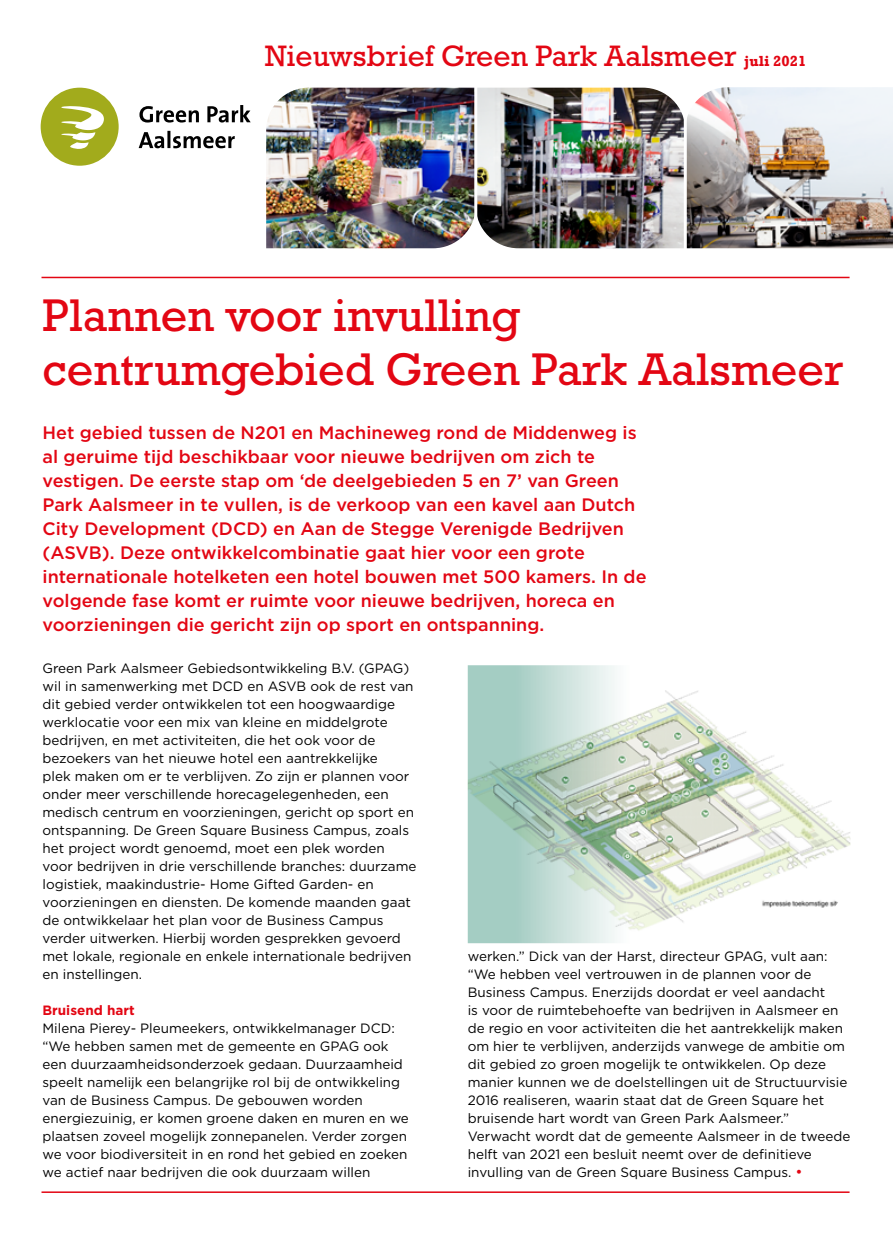
<style>
.page{position:relative;width:893px;height:1234px;background:#fff}
.page>*{position:absolute;margin:0;border:0;box-sizing:border-box;transform-origin:0 0}
.t1{font:46.5px/54px "Rockwell Std";color:#e30613}
.t2{font:30px "Rockwell Std";color:#e30613}
.t3{font:500 18px/24px "Gotham";color:#e30613}
.t4{font:13.5px/18px "Gotham";color:#000}
.t5{font:700 13.5px "Gotham";color:#e30613}
.s1{font-family:"Rockwell";font-weight:700;font-size:15px}
.s2{font-size:15px;color:#e30613}
</style>
<div class="page">
<img style="left:266px;top:87px;width:627px;height:161px">
<hr style="left:474px;top:79px;width:3px;height:176px;background:#fff">
<hr style="left:684px;top:79px;width:3px;height:176px;background:#fff">
<svg style="left:138px;top:105px;width:113px;height:43px"></svg>
<svg style="left:41px;top:88px;width:78px;height:78px"></svg>
<hr style="left:42px;top:1191px;width:807px;height:1px;background:#e30613">
<hr style="left:42px;top:277px;width:807px;height:1px;background:#e30613">
<img style="left:468px;top:665px;width:382px;height:278px">
<h2 class="t2" style="left:265px;top:38px;width:543px">Nieuwsbrief Green Park Aalsmeer <span class="s1">juli 2021</span></h2>
<h1 class="t1" style="left:43px;top:287px;width:803px">Plannen voor invulling centrumgebied Green Park Aalsmeer</h1>
<p class="t3" style="left:43px;top:420px;width:606px">Het gebied tussen de N201 en Machineweg rond de Middenweg is al geruime tijd beschikbaar voor nieuwe bedrijven om zich te vestigen. De eerste stap om ‘de deelgebieden 5 en 7’ van Green Park Aalsmeer in te vullen, is de verkoop van een kavel aan Dutch City Development (DCD) en Aan de Stegge Verenigde Bedrijven (ASVB). Deze ontwikkelcombinatie gaat hier voor een grote internationale hotelketen een hotel bouwen met 500 kamers. In de volgende fase komt er ruimte voor nieuwe bedrijven, horeca en voorzieningen die gericht zijn op sport en ontspanning.</p>
<p class="t4" style="left:43px;top:658px;width:375px">Green Park Aalsmeer Gebiedsontwikkeling B.V. (GPAG) wil in samenwerking met DCD en ASVB ook de rest van dit gebied verder ontwikkelen tot een hoogwaardige werklocatie voor een mix van kleine en middelgrote bedrijven, en met activiteiten, die het ook voor de bezoekers van het nieuwe hotel een aantrekkelijke<br>plek maken om er te verblijven. Zo zijn er plannen voor onder meer verschillende horecagelegenheden, een medisch centrum en voorzieningen, gericht op sport en ontspanning. De Green Square Business Campus, zoals het project wordt genoemd, moet een plek worden voor bedrijven in drie verschillende branches: duurzame logistiek, maakindustrie- Home Gifted Garden- en voorzieningen en diensten. De komende maanden gaat de ontwikkelaar het plan voor de Business Campus verder uitwerken. Hierbij worden gesprekken gevoerd met lokale, regionale en enkele internationale bedrijven en instellingen.</p>
<p class="t5" style="left:43px;top:1001px;width:94px">Bruisend hart</p>
<p class="t4" style="left:43px;top:1018px;width:368px">Milena Pierey- Pleumeekers, ontwikkelmanager DCD: “We hebben samen met de gemeente en GPAG ook een duurzaamheidsonderzoek gedaan. Duurzaamheid speelt namelijk een belangrijke rol bij de ontwikkeling van de Business Campus. De gebouwen worden energiezuinig, er komen groene daken en muren en we plaatsen zoveel mogelijk zonnepanelen. Verder zorgen we voor biodiversiteit in en rond het gebied en zoeken we actief naar bedrijven die ook duurzaam willen</p>
<p class="t4" style="left:468px;top:946px;width:384px">werken.” Dick van der Harst, directeur GPAG, vult aan: “We hebben veel vertrouwen in de plannen voor de Business Campus. Enerzijds doordat er veel aandacht<br>is voor de ruimtebehoefte van bedrijven in Aalsmeer en de regio en voor activiteiten die het aantrekkelijk maken om hier te verblijven, anderzijds vanwege de ambitie om dit gebied zo groen mogelijk te ontwikkelen. Op deze manier kunnen we de doelstellingen uit de Structuurvisie 2016 realiseren, waarin staat dat de Green Square het bruisende hart wordt van Green Park Aalsmeer.” Verwacht wordt dat de gemeente Aalsmeer in de tweede helft van 2021 een besluit neemt over de definitieve invulling van de Green Square Business Campus. <span class="s2">•</span></p>
</div>
